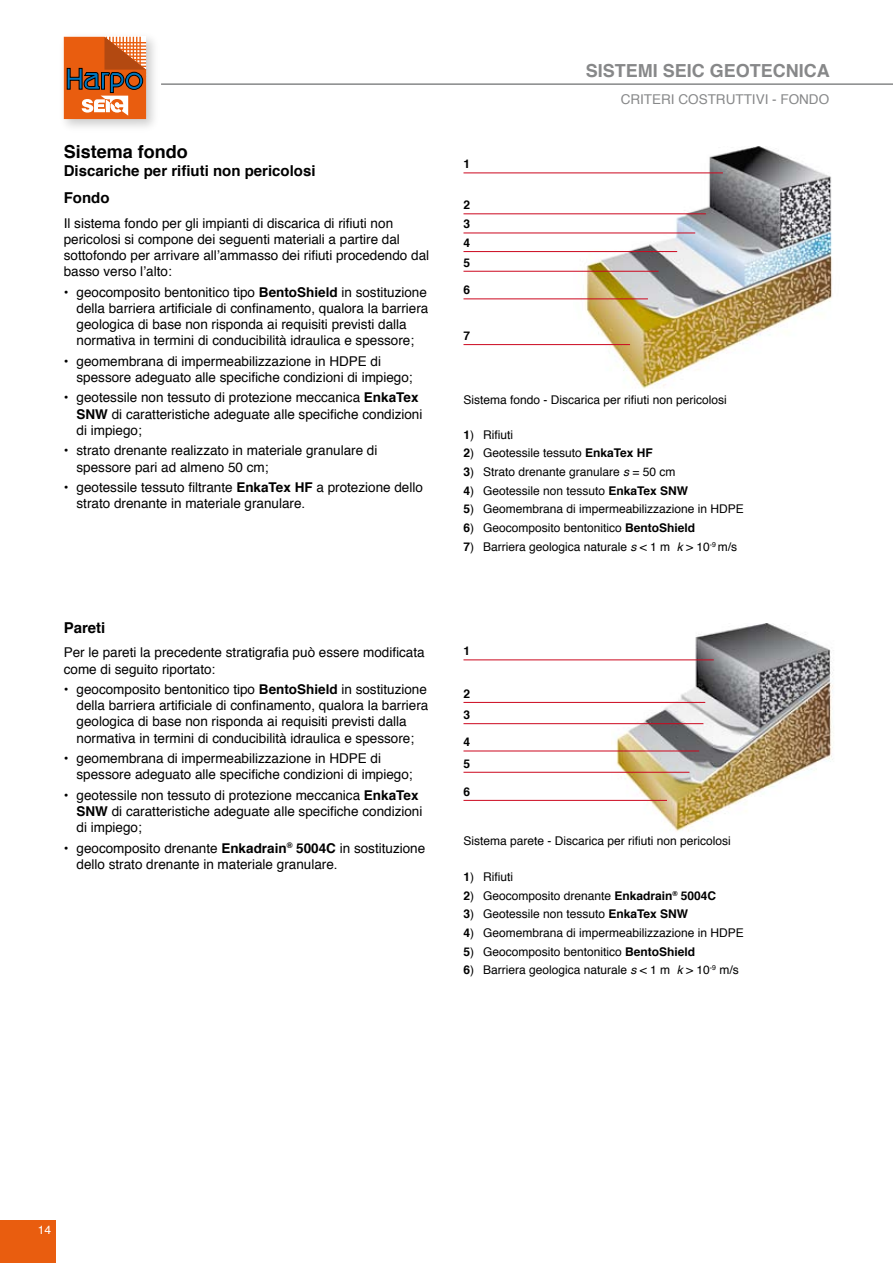
<style>
.page{position:relative;width:893px;height:1263px;background:#fff}
.page>*{position:absolute;margin:0;border:0;box-sizing:border-box;transform-origin:0 0}
.t1{font:700 18px "Helvetica";color:#878889}
.t2{font:700 18px "Helvetica";color:#000}
.t3{font:700 15px/26.5px "Helvetica";color:#000}
.t4{font:13.5px/16.2px "Helvetica";color:#000}
.t5{font:13.5px "Helvetica";color:#878889}
.t6{font:12px "Helvetica";color:#000}
.t7{font:700 12px/18.6px "Helvetica";color:#000}
.t8{font:12px "Helvetica";color:#fff}
.s1{font-weight:700}
.s2{font-style:italic}
</style>
<div class="page">
<img style="left:611px;top:624px;width:223px;height:208px">
<img style="left:573px;top:146px;width:259px;height:243px">
<hr style="left:463px;top:172px;width:260px;height:1px;background:#cc071e">
<hr style="left:463px;top:213px;width:243px;height:1px;background:#cc071e">
<hr style="left:463px;top:271px;width:196px;height:1px;background:#cc071e">
<hr style="left:463px;top:298px;width:185px;height:1px;background:#cc071e">
<hr style="left:463px;top:344px;width:167px;height:1px;background:#cc071e">
<hr style="left:463px;top:232px;width:232px;height:1px;background:#cc071e">
<hr style="left:463px;top:251px;width:214px;height:1px;background:#cc071e">
<hr style="left:463px;top:659px;width:251px;height:1px;background:#cc071e">
<hr style="left:463px;top:702px;width:242px;height:1px;background:#cc071e">
<hr style="left:463px;top:750px;width:236px;height:1px;background:#cc071e">
<hr style="left:463px;top:772px;width:226px;height:1px;background:#cc071e">
<hr style="left:463px;top:800px;width:204px;height:1px;background:#cc071e">
<hr style="left:463px;top:723px;width:240px;height:1px;background:#cc071e">
<div style="left:0;top:1220px;width:55px;height:43px;background:#e95d0f"></div>
<hr style="left:161px;top:83px;width:732px;height:2px;background:#878889">
<div style="left:59px;top:32px;width:101px;height:101px;background:#000;opacity:.2"></div>
<svg style="left:64px;top:37px;width:82px;height:82px;background:#c86a36"></svg>
<h1 class="t2" style="left:64px;top:138px;width:126px">Sistema fondo</h1>
<p class="t3" style="left:64px;top:158px;width:253px">Discariche per rifiuti non pericolosi<br>Fondo</p>
<p class="t4" style="left:64px;top:215px;width:367px">Il sistema fondo per gli impianti di discarica di rifiuti non pericolosi si compone dei seguenti materiali a partire dal sottofondo per arrivare all’ammasso dei rifiuti procedendo dal basso verso l’alto:</p>
<p class="t4" style="left:77px;top:284px;width:353px">geocomposito bentonitico tipo <span class="s1">BentoShield</span> in sostituzione della barriera artificiale di confinamento, qualora la barriera geologica di base non risponda ai requisiti previsti dalla normativa in termini di conducibilità idraulica e spessore;</p>
<p class="t4" style="left:77px;top:353px;width:338px">geomembrana di impermeabilizzazione in HDPE di spessore adeguato alle specifiche condizioni di impiego;</p>
<p class="t4" style="left:77px;top:390px;width:347px">geotessile non tessuto di protezione meccanica <span class="s1">EnkaTex<br>SNW</span> di caratteristiche adeguate alle specifiche condizioni di impiego;</p>
<p class="t4" style="left:77px;top:443px;width:302px">strato drenante realizzato in materiale granulare di spessore pari ad almeno 50 cm;</p>
<p class="t4" style="left:77px;top:479px;width:348px">geotessile tessuto filtrante <span class="s1">EnkaTex HF</span> a protezione dello strato drenante in materiale granulare.</p>
<p class="t4" style="left:64px;top:284px;width:6px">•</p>
<p class="t4" style="left:64px;top:353px;width:6px">•</p>
<p class="t4" style="left:64px;top:390px;width:6px">•</p>
<p class="t4" style="left:64px;top:443px;width:6px">•</p>
<p class="t4" style="left:64px;top:479px;width:6px">•</p>
<p class="t3" style="left:64px;top:614px;width:43px">Pareti</p>
<p class="t4" style="left:64px;top:645px;width:362px">Per le pareti la precedente stratigrafia può essere modificata come di seguito riportato:</p>
<p class="t4" style="left:77px;top:682px;width:353px">geocomposito bentonitico tipo <span class="s1">BentoShield</span> in sostituzione della barriera artificiale di confinamento, qualora la barriera geologica di base non risponda ai requisiti previsti dalla normativa in termini di conducibilità idraulica e spessore;</p>
<p class="t4" style="left:77px;top:751px;width:338px">geomembrana di impermeabilizzazione in HDPE di spessore adeguato alle specifiche condizioni di impiego;</p>
<p class="t4" style="left:77px;top:787px;width:347px">geotessile non tessuto di protezione meccanica <span class="s1">EnkaTex<br>SNW</span> di caratteristiche adeguate alle specifiche condizioni di impiego;</p>
<p class="t4" style="left:77px;top:840px;width:350px">geocomposito drenante <span class="s1">Enkadrain</span><sup>®</sup> <span class="s1">5004C</span> in sostituzione dello strato drenante in materiale granulare.</p>
<p class="t4" style="left:64px;top:682px;width:6px">•</p>
<p class="t4" style="left:64px;top:751px;width:6px">•</p>
<p class="t4" style="left:64px;top:787px;width:6px">•</p>
<p class="t4" style="left:64px;top:840px;width:6px">•</p>
<p class="t7" style="left:463px;top:155px;width:8px">1</p>
<p class="t7" style="left:463px;top:196px;width:8px">2</p>
<p class="t7" style="left:463px;top:215px;width:8px">3<br>4</p>
<p class="t7" style="left:463px;top:253px;width:8px">5</p>
<p class="t7" style="left:463px;top:281px;width:8px">6</p>
<p class="t7" style="left:463px;top:326px;width:8px">7</p>
<h1 class="t1" style="left:586px;top:56px;width:246px">SISTEMI SEIC GEOTECNICA</h1>
<p class="t5" style="left:621px;top:89px;width:210px">CRITERI COSTRUTTIVI - FONDO</p>
<p class="t6" style="left:463px;top:390px;width:265px">Sistema fondo - Discarica per rifiuti non pericolosi</p>
<p class="t6" style="left:463px;top:425px;width:51px"><span class="s1">1</span>) Rifiuti</p>
<p class="t6" style="left:463px;top:444px;width:191px"><span class="s1">2</span>) Geotessile tessuto <span class="s1">EnkaTex HF</span></p>
<p class="t6" style="left:463px;top:463px;width:213px"><span class="s1">3</span>) Strato drenante granulare <span class="s2">s</span> = 50 cm</p>
<p class="t6" style="left:463px;top:481px;width:226px"><span class="s1">4</span>) Geotessile non tessuto <span class="s1">EnkaTex SNW</span></p>
<p class="t6" style="left:463px;top:500px;width:282px"><span class="s1">5</span>) Geomembrana di impermeabilizzazione in HDPE</p>
<p class="t6" style="left:463px;top:518px;width:233px"><span class="s1">6</span>) Geocomposito bentonitico <span class="s1">BentoShield</span></p>
<p class="t6" style="left:463px;top:537px;width:275px"><span class="s1">7</span>) Barriera geologica naturale <span class="s2">s</span> &lt; 1 m <span class="s2">k</span> &gt; 10<sup>-9</sup> m/s</p>
<p class="t7" style="left:463px;top:642px;width:8px">1</p>
<p class="t7" style="left:463px;top:684px;width:8px">2</p>
<p class="t7" style="left:463px;top:705px;width:8px">3</p>
<p class="t7" style="left:463px;top:731px;width:8px;line-height:21.3px">4<br>5</p>
<p class="t7" style="left:463px;top:782px;width:8px">6</p>
<p class="t6" style="left:463px;top:832px;width:269px">Sistema parete - Discarica per rifiuti non pericolosi</p>
<p class="t6" style="left:463px;top:867px;width:51px"><span class="s1">1</span>) Rifiuti</p>
<p class="t6" style="left:463px;top:886px;width:254px"><span class="s1">2</span>) Geocomposito drenante <span class="s1">Enkadrain</span><sup>®</sup> <span class="s1">5004C</span></p>
<p class="t6" style="left:463px;top:905px;width:226px"><span class="s1">3</span>) Geotessile non tessuto <span class="s1">EnkaTex SNW</span></p>
<p class="t6" style="left:463px;top:923px;width:282px"><span class="s1">4</span>) Geomembrana di impermeabilizzazione in HDPE</p>
<p class="t6" style="left:463px;top:942px;width:233px"><span class="s1">5</span>) Geocomposito bentonitico <span class="s1">BentoShield</span></p>
<p class="t6" style="left:463px;top:961px;width:277px"><span class="s1">6</span>) Barriera geologica naturale <span class="s2">s</span> &lt; 1 m <span class="s2">k</span> &gt; 10<sup>-9</sup> m/s</p>
<p class="t8" style="left:38px;top:1220px;width:15px">14</p>
</div>
